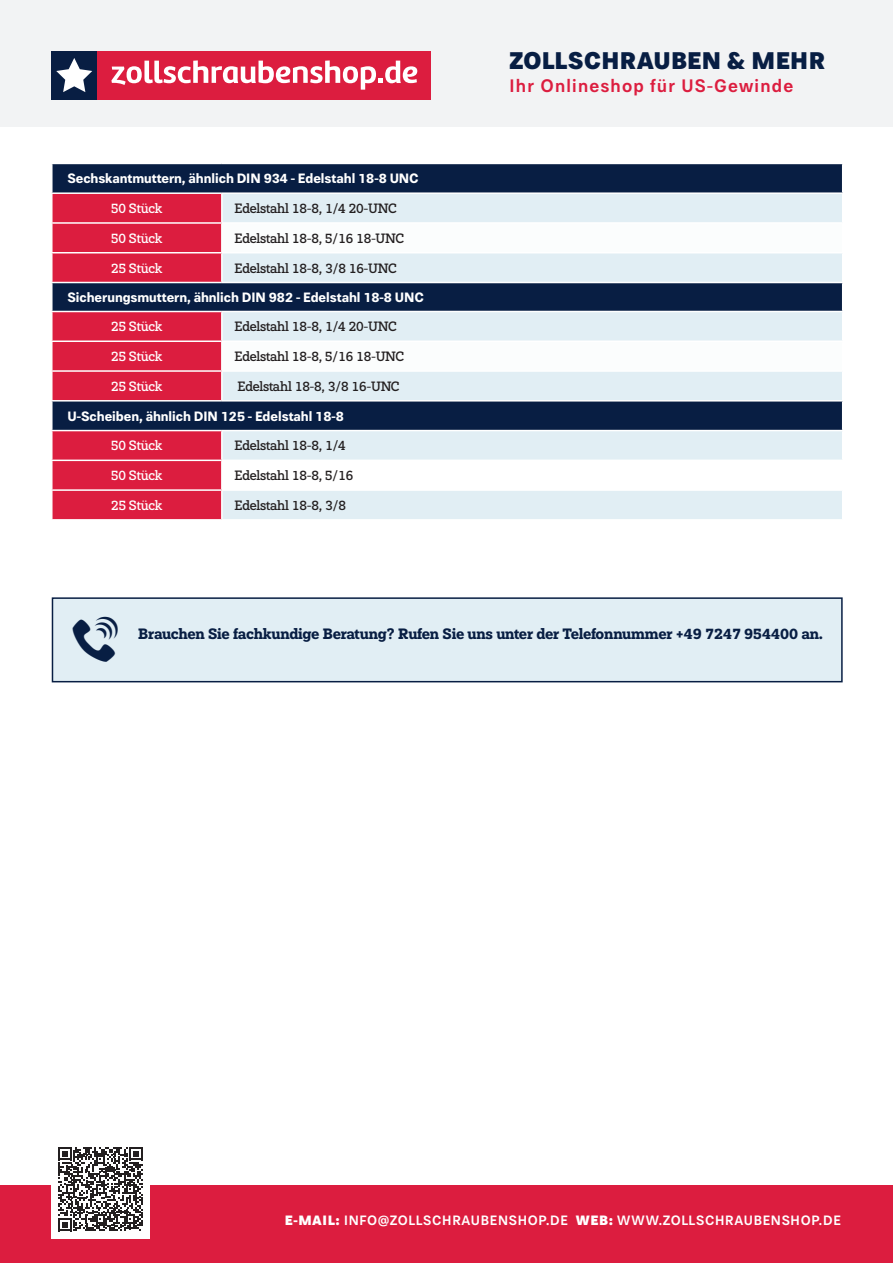
<style>
.page{position:relative;width:893px;height:1263px;background:#fff}
.page>*{position:absolute;margin:0;border:0;box-sizing:border-box;transform-origin:0 0}
.t1{font:900 24px "Paul Grotesk";letter-spacing:.01em;color:#081e43}
.t2{font:600 18px "Paul Grotesk";letter-spacing:.07em;color:#dc1d3f}
.t3{font:700 15px "Paul Slab";letter-spacing:-.02em;color:#081e43}
.t4{font:500 13.5px "Paul Slab";letter-spacing:-.015em;color:#231f20}
.t5{font:700 13.5px "Paul Grotesk";color:#fff}
.t6{font:500 13.5px "Paul Slab";letter-spacing:-.015em;color:#fff}
.t7{font:600 13.5px "Paul Grotesk";letter-spacing:.055em;color:#fff}
.s1{font-weight:900}
</style>
<div class="page">
<div style="left:0;top:0;width:893px;height:126px;background:#f2f3f4"></div>
<div style="left:0;top:1186px;width:893px;height:77px;background:#dc1d3f"></div>
<div style="left:51px;top:1139px;width:99px;height:99px;background:#fff"></div>
<svg style="left:58px;top:1147px;width:84px;height:84px"></svg>
<div style="left:51px;top:51px;width:46px;height:48px;background:#081e43"></div>
<svg style="left:56px;top:58px;width:36px;height:34px"></svg>
<div style="left:97px;top:51px;width:334px;height:48px;background:#dc1d3f"></div>
<svg style="left:111px;top:60px;width:306px;height:30px"></svg>
<div style="left:53px;top:164px;width:789px;height:28px;background:#081e43"></div>
<svg style="left:53px;top:194px;width:169px;height:325px;background:#b61f41"></svg>
<svg style="left:222px;top:194px;width:620px;height:325px;background:#b6c4d0"></svg>
<svg style="left:222px;top:224px;width:620px;height:146px"></svg>
<div style="left:222px;top:460px;width:621px;height:30px;background:#fff"></div>
<hr style="left:51px;top:222px;width:171px;height:2px;background:#fff">
<hr style="left:222px;top:222px;width:621px;height:2px;background:#fff">
<hr style="left:51px;top:252px;width:171px;height:1px;background:#fff">
<hr style="left:222px;top:252px;width:621px;height:1px;background:#fff">
<hr style="left:221px;top:194px;width:2px;height:28px;background:#fff">
<hr style="left:221px;top:224px;width:2px;height:28px;background:#fff">
<hr style="left:221px;top:253px;width:2px;height:29px;background:#fff">
<hr style="left:221px;top:312px;width:2px;height:28px;background:#fff">
<hr style="left:221px;top:342px;width:2px;height:28px;background:#fff">
<hr style="left:221px;top:372px;width:2px;height:28px;background:#fff">
<hr style="left:221px;top:431px;width:2px;height:29px;background:#fff">
<hr style="left:221px;top:461px;width:2px;height:28px;background:#fff">
<hr style="left:221px;top:491px;width:2px;height:28px;background:#fff">
<hr style="left:51px;top:282px;width:171px;height:1px;background:#fff">
<hr style="left:222px;top:282px;width:621px;height:1px;background:#fff">
<hr style="left:51px;top:311px;width:171px;height:1px;background:#fff">
<hr style="left:222px;top:311px;width:621px;height:1px;background:#fff">
<hr style="left:51px;top:340px;width:171px;height:2px;background:#fff">
<hr style="left:222px;top:340px;width:621px;height:2px;background:#fff">
<hr style="left:51px;top:370px;width:171px;height:2px;background:#fff">
<hr style="left:222px;top:370px;width:621px;height:2px;background:#fff">
<hr style="left:51px;top:400px;width:171px;height:1px;background:#fff">
<hr style="left:222px;top:400px;width:621px;height:1px;background:#fff">
<hr style="left:51px;top:430px;width:171px;height:1px;background:#fff">
<hr style="left:222px;top:430px;width:621px;height:1px;background:#fff">
<hr style="left:51px;top:460px;width:171px;height:1px;background:#fff">
<hr style="left:51px;top:489px;width:171px;height:2px;background:#fff">
<hr style="left:222px;top:489px;width:621px;height:2px;background:#fff">
<div style="left:52px;top:598px;width:790px;height:84px;background:#e1eef4"></div>
<div style="left:52px;top:597px;width:791px;height:85px;border:2px solid #081e43"></div>
<p class="t5" style="left:67px;top:171px;width:353px">Sechskantmuttern, ähnlich DIN 934 - Edelstahl 18-8 UNC</p>
<p class="t6" style="left:111px;top:200px;width:53px">50 Stück</p>
<p class="t4" style="left:235px;top:200px;width:164px">Edelstahl 18-8, 1/4 20-UNC</p>
<p class="t6" style="left:111px;top:230px;width:53px">50 Stück</p>
<p class="t4" style="left:235px;top:230px;width:171px">Edelstahl 18-8, 5/16 18-UNC</p>
<p class="t6" style="left:111px;top:260px;width:53px">25 Stück</p>
<p class="t4" style="left:235px;top:260px;width:164px">Edelstahl 18-8, 3/8 16-UNC</p>
<p class="t5" style="left:67px;top:289px;width:358px">Sicherungsmuttern, ähnlich DIN 982 - Edelstahl 18-8 UNC</p>
<p class="t6" style="left:111px;top:319px;width:53px">25 Stück</p>
<p class="t4" style="left:235px;top:319px;width:164px">Edelstahl 18-8, 1/4 20-UNC</p>
<p class="t6" style="left:111px;top:348px;width:53px">25 Stück</p>
<p class="t4" style="left:235px;top:348px;width:171px">Edelstahl 18-8, 5/16 18-UNC</p>
<p class="t6" style="left:111px;top:378px;width:53px">25 Stück</p>
<p class="t4" style="left:237px;top:378px;width:164px">Edelstahl 18-8, 3/8 16-UNC</p>
<p class="t5" style="left:67px;top:408px;width:278px">U-Scheiben, ähnlich DIN 125 - Edelstahl 18-8</p>
<p class="t6" style="left:111px;top:438px;width:53px">50 Stück</p>
<p class="t4" style="left:235px;top:438px;width:113px">Edelstahl 18-8, 1/4</p>
<p class="t6" style="left:111px;top:467px;width:53px">50 Stück</p>
<p class="t4" style="left:235px;top:467px;width:120px">Edelstahl 18-8, 5/16</p>
<p class="t6" style="left:111px;top:497px;width:53px">25 Stück</p>
<p class="t4" style="left:235px;top:497px;width:113px">Edelstahl 18-8, 3/8</p>
<h1 class="t1" style="left:510px;top:46px;width:317px">ZOLLSCHRAUBEN &amp; MEHR</h1>
<h2 class="t2" style="left:510px;top:75px;width:285px">Ihr Onlineshop für US-Gewinde</h2>
<p class="t3" style="left:138px;top:625px;width:687px">Brauchen Sie fachkundige Beratung? Rufen Sie uns unter der Telefonnummer +49 7247 954400 an.</p>
<p class="t7" style="left:285px;top:1212px;width:557px"><span class="s1">E-MAIL:</span> INFO@ZOLLSCHRAUBENSHOP.DE <span class="s1">WEB:</span> WWW.ZOLLSCHRAUBENSHOP.DE</p>
</div>
